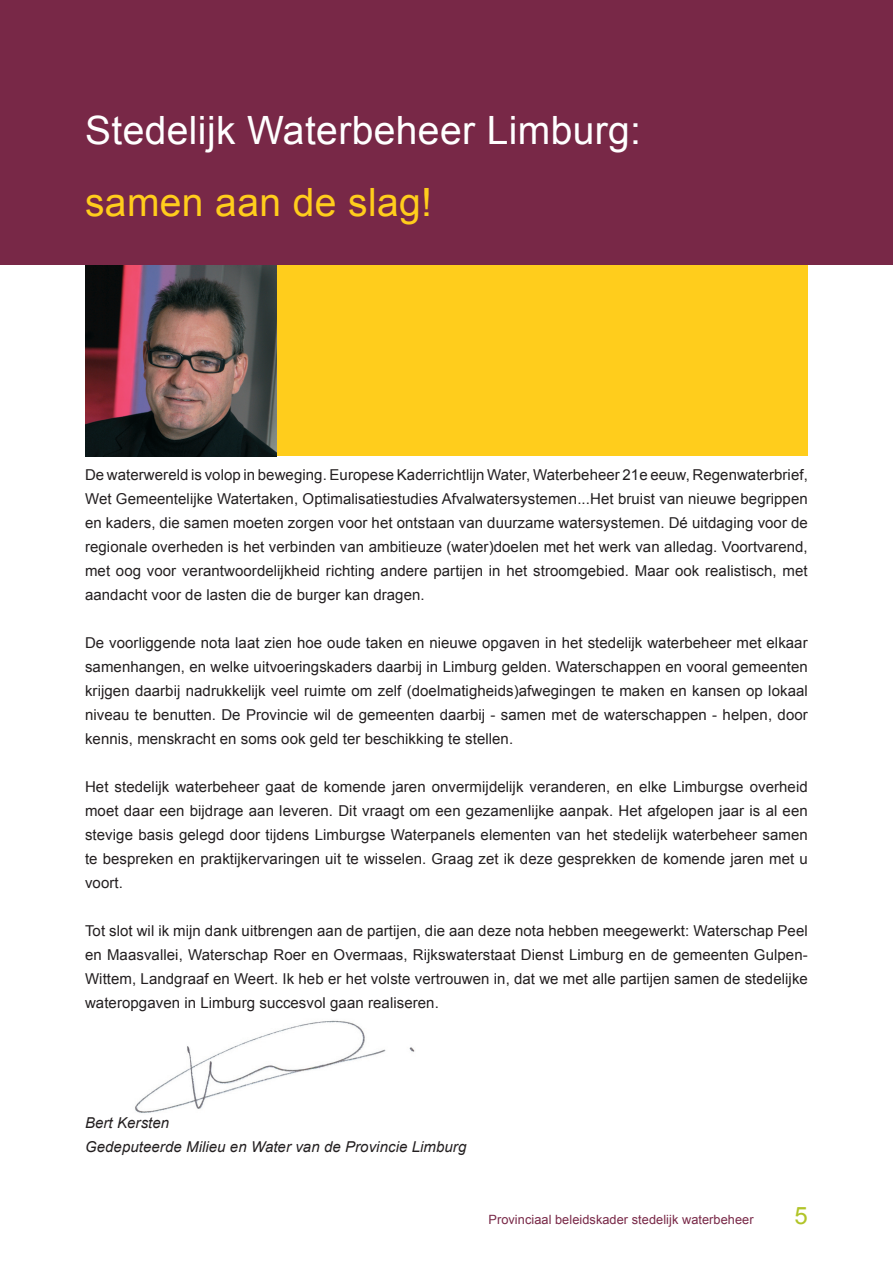
<style>
.page{position:relative;width:893px;height:1263px;background:#fff}
.page>*{position:absolute;margin:0;border:0;box-sizing:border-box;transform-origin:0 0}
.t1{font:39px "Arial";letter-spacing:.01em;color:#fff}
.t2{font:39px "Arial";letter-spacing:.01em;color:#ffcd1c}
.t3{font:24px "Arial";color:#b1c428}
.t4{font:15px/24px "Arial";letter-spacing:.005em;color:#231f20;text-align:justify}
.t5{font:italic 15px/24px "Arial";letter-spacing:.005em;color:#231f20}
.t6{font:12.75px "Arial";letter-spacing:.005em;color:#782847}
</style>
<div class="page">
<div style="left:85px;top:255px;width:723px;height:201px;background:#ffcd1c"></div>
<img style="left:85px;top:264px;width:192px;height:192px">
<div style="left:0;top:0;width:893px;height:264px;background:#782847"></div>
<img style="left:135px;top:1020px;width:280px;height:93px">
<h1 class="t1" style="left:85px;top:108px;width:558px">Stedelijk Waterbeheer Limburg:</h1>
<h1 class="t2" style="left:85px;top:180px;width:348px">samen aan de slag!</h1>
<p class="t4" style="left:85px;top:463px;width:724px">De waterwereld is volop in beweging. Europese Kaderrichtlijn Water, Waterbeheer 21e eeuw, Regenwaterbrief, Wet Gemeentelijke Watertaken, Optimalisatiestudies Afvalwatersystemen...Het bruist van nieuwe begrippen en kaders, die samen moeten zorgen voor het ontstaan van duurzame watersystemen. Dé uitdaging voor de regionale overheden is het verbinden van ambitieuze (water)doelen met het werk van alledag. Voortvarend, met oog voor verantwoordelijkheid richting andere partijen in het stroomgebied. Maar ook realistisch, met aandacht voor de lasten die de burger kan dragen.</p>
<p class="t4" style="left:85px;top:631px;width:724px">De voorliggende nota laat zien hoe oude taken en nieuwe opgaven in het stedelijk waterbeheer met elkaar samenhangen, en welke uitvoeringskaders daarbij in Limburg gelden. Waterschappen en vooral gemeenten krijgen daarbij nadrukkelijk veel ruimte om zelf (doelmatigheids)afwegingen te maken en kansen op lokaal niveau te benutten. De Provincie wil de gemeenten daarbij - samen met de waterschappen - helpen, door kennis, menskracht en soms ook geld ter beschikking te stellen.</p>
<p class="t4" style="left:85px;top:775px;width:724px">Het stedelijk waterbeheer gaat de komende jaren onvermijdelijk veranderen, en elke Limburgse overheid moet daar een bijdrage aan leveren. Dit vraagt om een gezamenlijke aanpak. Het afgelopen jaar is al een stevige basis gelegd door tijdens Limburgse Waterpanels elementen van het stedelijk waterbeheer samen te bespreken en praktijkervaringen uit te wisselen. Graag zet ik deze gesprekken de komende jaren met u voort.</p>
<p class="t4" style="left:85px;top:919px;width:724px">Tot slot wil ik mijn dank uitbrengen aan de partijen, die aan deze nota hebben meegewerkt: Waterschap Peel en Maasvallei, Waterschap Roer en Overmaas, Rijkswaterstaat Dienst Limburg en de gemeenten Gulpen-Wittem, Landgraaf en Weert. Ik heb er het volste vertrouwen in, dat we met alle partijen samen de stedelijke wateropgaven in Limburg succesvol gaan realiseren.</p>
<p class="t5" style="left:85px;top:1111px;width:383px">Bert Kersten<br>Gedeputeerde Milieu en Water van de Provincie Limburg</p>
<p class="t6" style="left:488px;top:1212px;width:267px">Provinciaal beleidskader stedelijk waterbeheer</p>
<h2 class="t3" style="left:795px;top:1202px;width:15px">5</h2>
</div>
